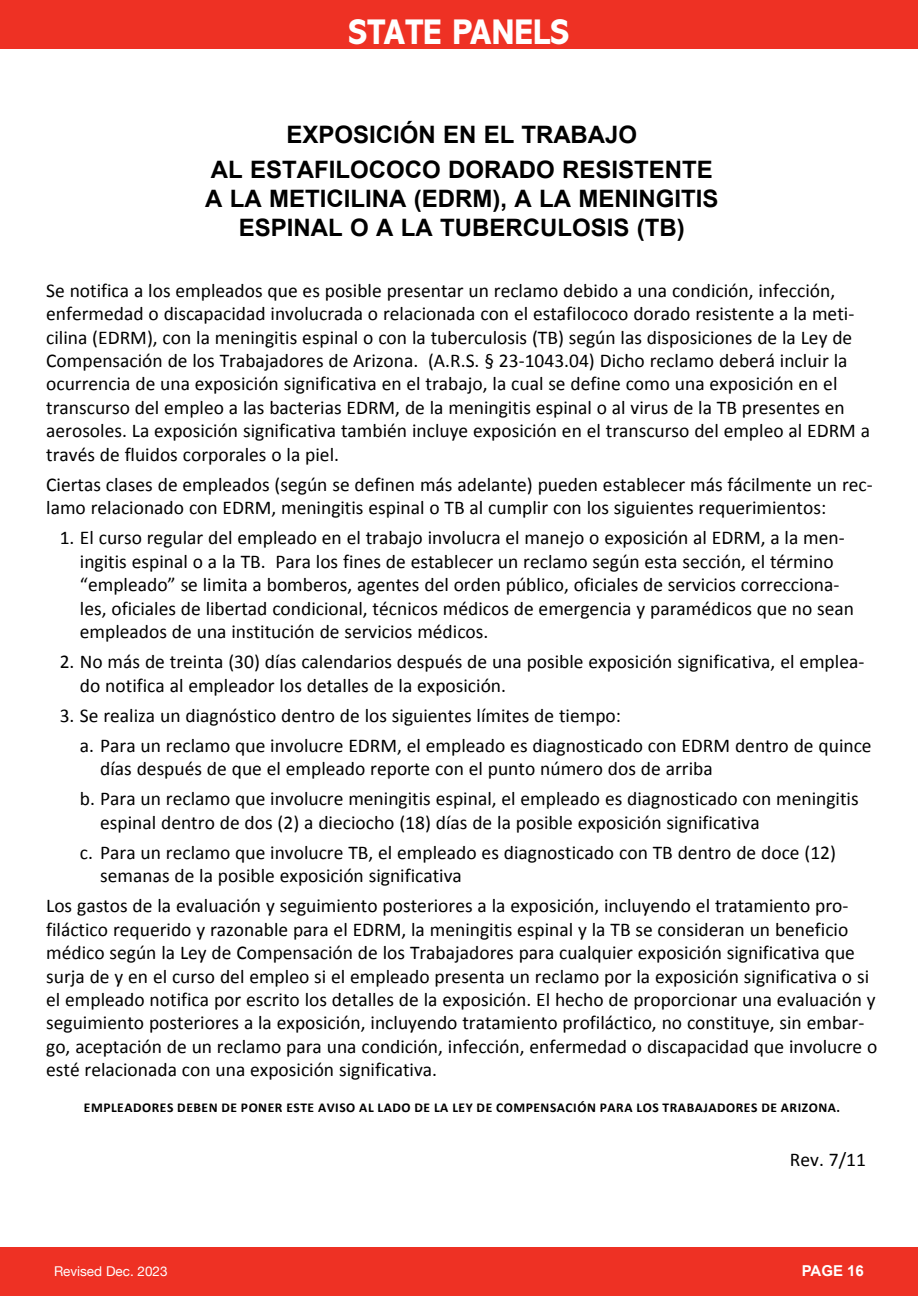
<style>
.page{position:relative;width:918px;height:1296px;background:#fff}
.page>*{position:absolute;margin:0;border:0;box-sizing:border-box;transform-origin:0 0}
.t1{font:800 36px "Abadi MT Pro";color:#fff;scale:.9 1}
.t2{font:700 24px/35.5px "Arial";color:#000;text-align:center}
.t3{font:19.5px/23.4px "Calibri";color:#000}
.t4{font:700 15px "Arial";color:#fff}
.t5{font:700 13.5px "Calibri";letter-spacing:.04em;color:#000}
.t6{font:13.5px "Helvetica Neue";color:#fff}
</style>
<div class="page">
<div style="left:0;top:0;width:918px;height:49px;background:#ee3124"></div>
<div style="left:0;top:1247px;width:918px;height:49px;background:#ee3124"></div>
<h1 class="t1" style="left:349px;top:12px;width:247px">STATE PANELS</h1>
<p class="t2" style="left:211px;top:117px;width:504px">EXPOSICIÓN EN EL TRABAJO<br>AL ESTAFILOCOCO DORADO RESISTENTE</p>
<p class="t2" style="left:205px;top:185px;width:515px;line-height:28.8px">A LA METICILINA (EDRM), A LA MENINGITIS<br>ESPINAL O A LA TUBERCULOSIS (TB)</p>
<p class="t3" style="left:46px;top:278px;width:825px">Se notifica a los empleados que es posible presentar un reclamo debido a una condición, infección, enfermedad o discapacidad involucrada o relacionada con el estafilococo dorado resistente a la meti&shy;cilina (EDRM), con la meningitis espinal o con la tuberculosis (TB) según las disposiciones de la Ley de Compensación de los Trabajadores de Arizona. (A.R.S. § 23-1043.04) Dicho reclamo deberá incluir la ocurrencia de una exposición significativa en el trabajo, la cual se define como una exposición en el transcurso del empleo a las bacterias EDRM, de la meningitis espinal o al virus de la TB presentes en aerosoles. La exposición significativa también incluye exposición en el transcurso del empleo al EDRM a través de fluidos corporales o la piel.</p>
<p class="t3" style="left:46px;top:472px;width:828px">Ciertas clases de empleados (según se definen más adelante) pueden establecer más fácilmente un rec&shy;lamo relacionado con EDRM, meningitis espinal o TB al cumplir con los siguientes requerimientos:</p>
<p class="t3" style="left:80px;top:526px;width:776px;text-indent:-20px">1. El curso regular del empleado en el trabajo involucra el manejo o exposición al EDRM, a la men&shy;ingitis espinal o a la TB. Para los fines de establecer un reclamo según esta sección, el término “empleado” se limita a bomberos, agentes del orden público, oficiales de servicios correcciona&shy;les, oficiales de libertad condicional, técnicos médicos de emergencia y paramédicos que no sean empleados de una institución de servicios médicos.</p>
<p class="t3" style="left:80px;top:649px;width:786px;text-indent:-20px">2. No más de treinta (30) días calendarios después de una posible exposición significativa, el emplea&shy;do notifica al empleador los detalles de la exposición.</p>
<p class="t3" style="left:80px;top:700px;width:793px;line-height:30.2px;text-indent:-20px">3. Se realiza un diagnóstico dentro de los siguientes límites de tiempo:<br>a. Para un reclamo que involucre EDRM, el empleado es diagnosticado con EDRM dentro de quince</p>
<p class="t3" style="left:80px;top:753px;width:780px;line-height:30.2px;text-indent:20px">días después de que el empleado reporte con el punto número dos de arriba<br>b. Para un reclamo que involucre meningitis espinal, el empleado es diagnosticado con meningitis</p>
<p class="t3" style="left:80px;top:807px;width:758px;line-height:30.2px;text-indent:20px">espinal dentro de dos (2) a dieciocho (18) días de la posible exposición significativa<br>c. Para un reclamo que involucre TB, el empleado es diagnosticado con TB dentro de doce (12)</p>
<p class="t3" style="left:46px;top:860px;width:804px;line-height:30.2px;text-indent:54px">semanas de la posible exposición significativa<br>Los gastos de la evaluación y seguimiento posteriores a la exposición, incluyendo el tratamiento pro-</p>
<p class="t3" style="left:46px;top:917px;width:833px">filáctico requerido y razonable para el EDRM, la meningitis espinal y la TB se consideran un beneficio médico según la Ley de Compensación de los Trabajadores para cualquier exposición significativa que surja de y en el curso del empleo si el empleado presenta un reclamo por la exposición significativa o si el empleado notifica por escrito los detalles de la exposición. El hecho de proporcionar una evaluación y seguimiento posteriores a la exposición, incluyendo tratamiento profiláctico, no constituye, sin embar&shy;go, aceptación de un reclamo para una condición, infección, enfermedad o discapacidad que involucre o esté relacionada con una exposición significativa.</p>
<p class="t5" style="left:84px;top:1098px;width:758px">EMPLEADORES DEBEN DE PONER ESTE AVISO AL LADO DE LA LEY DE COMPENSACIÓN PARA LOS TRABAJADORES DE ARIZONA.</p>
<p class="t3" style="left:790px;top:1147px;width:78px">Rev. 7/11</p>
<p class="t6" style="left:54px;top:1262px;width:115px">Revised Dec. 2023</p>
<p class="t4" style="left:802px;top:1261px;width:64px">PAGE 16</p>
</div>
